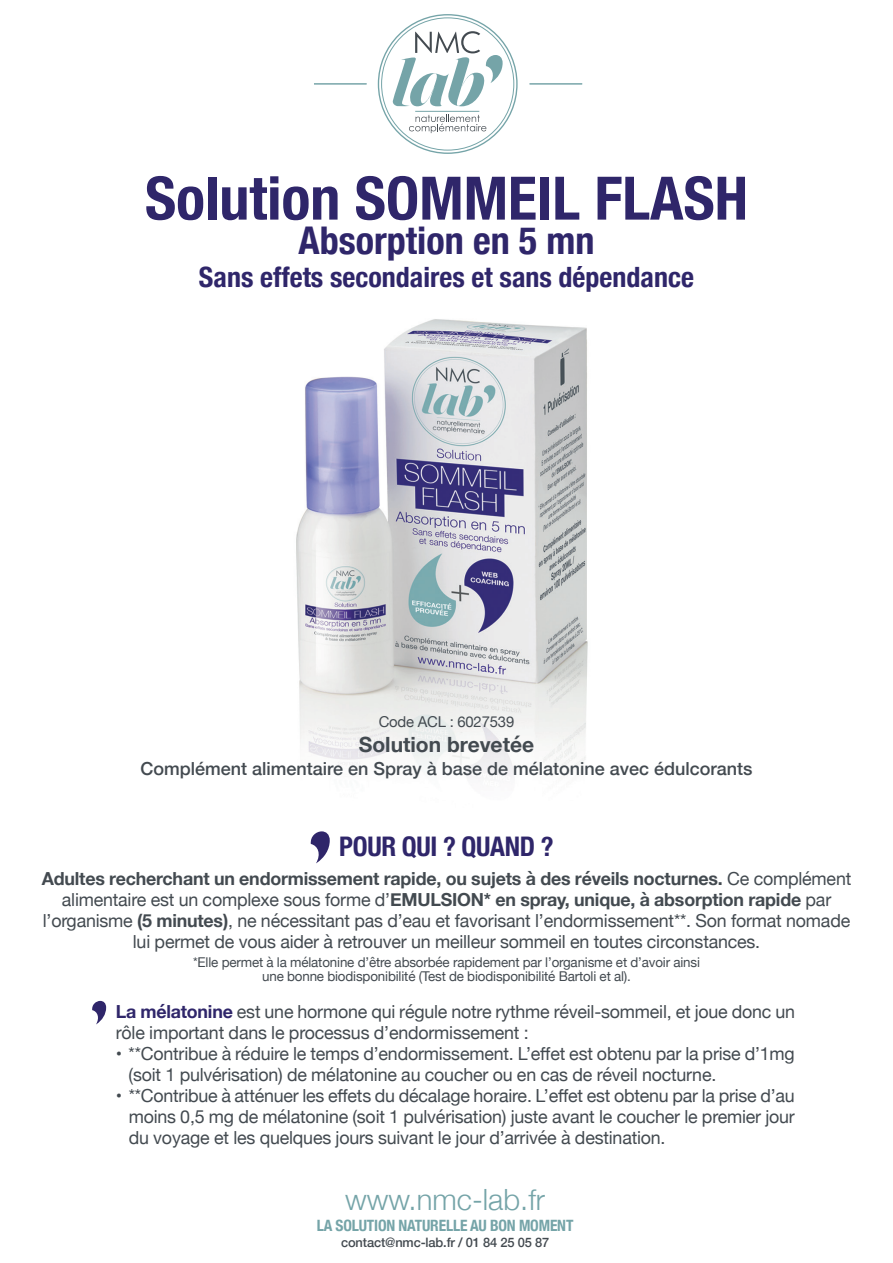
<style>
.page{position:relative;width:893px;height:1263px;background:#fff}
.page>*{position:absolute;margin:0;border:0;box-sizing:border-box;transform-origin:0 0}
.t1{font:700 condensed 60px "Helvetica Neue";color:#2f266a}
.t2{font:700 condensed 38.25px "Helvetica Neue";color:#2f266a}
.t3{font:300 29.25px "Helvetica Neue";color:#75a4a8}
.t4{font:700 condensed 28.05px "Helvetica Neue";color:#2f266a}
.t5{font:700 condensed 27px "Helvetica Neue";letter-spacing:-.01em;color:#2f266a}
.t6{font:700 21px "Helvetica Neue";color:#434a50}
.t7{font:18px/21px "Helvetica Neue";letter-spacing:-.01em;color:#434a50}
.t8{font:500 18px "Helvetica Neue";color:#434a50}
.t9{font:700 condensed 15.6px "Helvetica Neue";letter-spacing:-.01em;color:#75a4a8}
.t10{font:15px "Helvetica Neue";letter-spacing:-.01em;color:#434a50}
.t11{font:13.5px/13.5px "Helvetica Neue";letter-spacing:-.01em;color:#434a50;text-align:center}
.t12{font:500 13.05px "Helvetica Neue";letter-spacing:-.01em;color:#434a50}
.s1{font-weight:700}
.s2{font-weight:700;color:#2f266a}
</style>
<div class="page">
<img style="left:296px;top:319px;width:292px;height:461px">
<svg style="left:409px;top:115px;width:77px;height:18px"></svg>
<hr style="left:415px;top:111px;width:64px;height:1px;background:#75a4a8">
<svg style="left:392px;top:31px;width:111px;height:76px"></svg>
<hr style="left:530px;top:84px;width:52px;height:1px;background:#75a4a8">
<hr style="left:314px;top:84px;width:53px;height:1px;background:#75a4a8">
<svg style="left:310px;top:831px;width:20px;height:32px"></svg>
<svg style="left:92px;top:1001px;width:14px;height:23px"></svg>
<h1 class="t1" style="left:145px;top:148px;width:604px">Solution SOMMEIL FLASH</h1>
<h2 class="t2" style="left:298px;top:209px;width:297px">Absorption en 5 mn</h2>
<h3 class="t4" style="left:199px;top:254px;width:496px">Sans effets secondaires et sans dépendance</h3>
<p class="t10" style="left:379px;top:710px;width:137px">Code ACL : 6027539</p>
<p class="t6" style="left:359px;top:728px;width:177px">Solution brevetée</p>
<p class="t8" style="left:140px;top:754px;width:614px">Complément alimentaire en Spray à base de mélatonine avec édulcorants</p>
<h3 class="t5" style="left:339px;top:824px;width:216px">POUR QUI ? QUAND ?</h3>
<p class="t7" style="left:42px;top:869px;width:811px;text-align:center"><span class="s1">Adultes recherchant un endormissement rapide, ou sujets à des réveils nocturnes.</span> Ce complément alimentaire est un complexe sous forme d’<span class="s1">EMULSION* en spray, unique, à absorption rapide</span> par l’organisme <span class="s1">(5 minutes)</span>, ne nécessitant pas d’eau et favorisant l’endormissement**. Son format nomade lui permet de vous aider à retrouver un meilleur sommeil en toutes circonstances.</p>
<p class="t11" style="left:193px;top:956px;width:508px">*Elle permet à la mélatonine d’être absorbée rapidement par l’organisme et d’avoir ainsi une bonne biodisponibilité (Test de biodisponibilité Bartoli et al).</p>
<p class="t7" style="left:116px;top:1002px;width:681px"><span class="s2">La mélatonine</span> est une hormone qui régule notre rythme réveil-sommeil, et joue donc un rôle important dans le processus d’endormissement :</p>
<p class="t7" style="left:129px;top:1044px;width:668px;text-indent:-13px">• **Contribue à réduire le temps d’endormissement. L’effet est obtenu par la prise d’1mg (soit 1 pulvérisation) de mélatonine au coucher ou en cas de réveil nocturne.</p>
<p class="t7" style="left:129px;top:1086px;width:668px;text-align:justify;text-indent:-13px">• **Contribue à atténuer les effets du décalage horaire. L’effet est obtenu par la prise d’au moins 0,5 mg de mélatonine (soit 1 pulvérisation) juste avant le coucher le premier jour du voyage et les quelques jours suivant le jour d’arrivée à destination.</p>
<h3 class="t3" style="left:345px;top:1176px;width:202px">www.nmc-lab.fr</h3>
<p class="t9" style="left:317px;top:1212px;width:258px">LA SOLUTION NATURELLE AU BON MOMENT</p>
<p class="t12" style="left:341px;top:1232px;width:210px">contact@nmc-lab.fr / 01 84 25 05 87</p>
</div>
